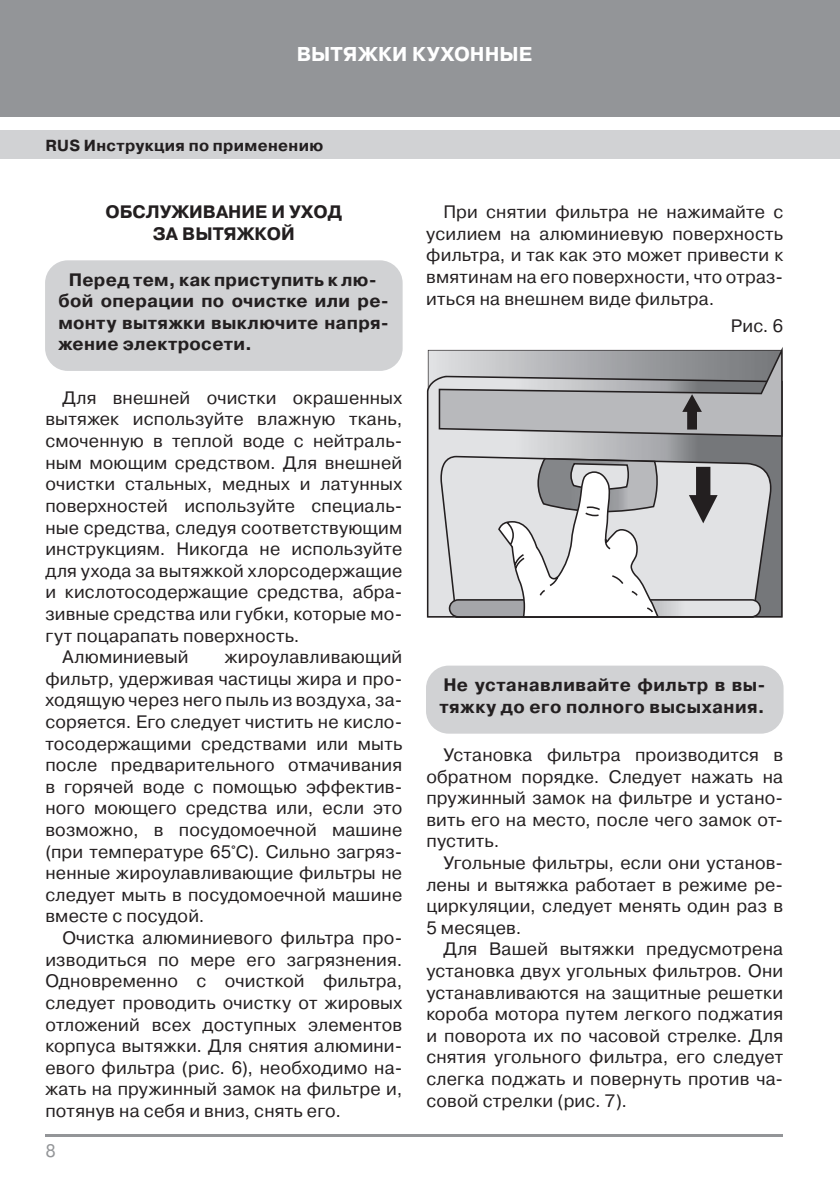
<style>
.page{position:relative;width:840px;height:1191px;background:#fff}
.page>*{position:absolute;margin:0;border:0;box-sizing:border-box;transform-origin:0 0}
.t1{font:700 20px "Pragmatica C";letter-spacing:.005em;color:#fff}
.t2{font:18px/21.6px "Pragmatica C";letter-spacing:.01em;color:#231f20;text-align:justify}
.t3{font:700 18px/21.6px "Pragmatica C";letter-spacing:.015em;color:#231f20}
.t4{font:18px "Pragmatica C";color:#939598}
.t5{font:700 16px "Pragmatica C";letter-spacing:.02em;color:#231f20}
</style>
<div class="page">
<div style="left:0;top:0;width:839px;height:116px;background:#939598"></div>
<div style="left:0;top:130px;width:839px;height:29px;background:#d1d2d4"></div>
<hr style="left:45px;top:1134px;width:737px;height:2px;background:#939598">
<div style="left:45px;top:260px;width:357px;height:111px;background:#d1d2d4;border-radius:23px"></div>
<svg style="left:426px;top:376px;width:356px;height:241px;background:#aeb0b2"></svg>
<svg style="left:440px;top:456px;width:331px;height:161px;background:#a4a5a7"></svg>
<svg style="left:438px;top:348px;width:344px;height:89px;background:#a8a9ac"></svg>
<svg style="left:448px;top:458px;width:312px;height:159px"></svg>
<div style="left:426px;top:665px;width:357px;height:68px;background:#d1d2d4;border-radius:23px"></div>
<p class="t1" style="left:296px;top:43px;width:237px">ВЫТЯЖКИ КУХОННЫЕ</p>
<p class="t5" style="left:45px;top:136px;width:279px">RUS Инструкция по применению</p>
<p class="t3" style="left:105px;top:201px;width:238px;text-align:center">ОБСЛУЖИВАНИЕ И УХОД<br>ЗА ВЫТЯЖКОЙ</p>
<p class="t3" style="left:58px;top:269px;width:332px;text-indent:10px">Перед тем, как приступить к лю&shy;бой операции по очистке или ре&shy;монту вытяжки выключите напря&shy;жение электросети.</p>
<p class="t2" style="left:62px;top:387px;width:341px">Для внешней очистки окрашенных</p>
<p class="t2" style="left:45px;top:408px;width:358px">вытяжек используйте влажную ткань,</p>
<p class="t2" style="left:45px;top:430px;width:358px">смоченную в теплой воде с нейтраль-</p>
<p class="t2" style="left:45px;top:452px;width:358px">ным моющим средством. Для внешней</p>
<p class="t2" style="left:45px;top:473px;width:358px">очистки стальных, медных и латунных</p>
<p class="t2" style="left:45px;top:495px;width:358px">поверхностей используйте специаль-</p>
<p class="t2" style="left:45px;top:516px;width:358px">ные средства, следуя соответствующим</p>
<p class="t2" style="left:45px;top:538px;width:358px">инструкциям. Никогда не используйте</p>
<p class="t2" style="left:45px;top:560px;width:358px">для ухода за вытяжкой хлорсодержащие</p>
<p class="t2" style="left:45px;top:581px;width:358px">и кислотосодержащие средства, абра-</p>
<p class="t2" style="left:45px;top:603px;width:358px">зивные средства или губки, которые мо-</p>
<p class="t2" style="left:45px;top:624px;width:255px">гут поцарапать поверхность.</p>
<p class="t2" style="left:62px;top:646px;width:128px">Алюминиевый</p>
<p class="t2" style="left:45px;top:646px;width:358px;text-indent:179px">жироулавливающий фильтр, удерживая частицы жира и про&shy;ходящую через него пыль из воздуха, за&shy;соряется. Его следует чистить не кисло&shy;тосодержащими средствами или мыть после предварительного отмачивания в горячей воде с помощью эффектив&shy;ного моющего средства или, если это возможно, в посудомоечной машине (при температуре 65°С). Сильно загряз&shy;ненные жироулавливающие фильтры не следует мыть в посудомоечной машине вместе с посудой.</p>
<p class="t2" style="left:45px;top:927px;width:358px;text-indent:17px">Очистка алюминиевого фильтра про&shy;изводиться по мере его загрязнения.<br>Одновременно с очисткой фильтра, следует проводить очистку от жировых отложений всех доступных элементов корпуса вытяжки. Для снятия алюмини&shy;евого фильтра (рис. 6), необходимо на&shy;жать на пружинный замок на фильтре и, потянув на себя и вниз, снять его.</p>
<p class="t4" style="left:45px;top:1140px;width:12px">8</p>
<p class="t2" style="left:426px;top:201px;width:358px;text-indent:17px">При снятии фильтра не нажимайте с усилием на алюминиевую поверхность фильтра, и так как это может привести к вмятинам на его поверхности, что отраз&shy;иться на внешнем виде фильтра.</p>
<p class="t2" style="left:730px;top:315px;width:54px">Рис. 6</p>
<p class="t3" style="left:439px;top:674px;width:327px">Не устанавливайте фильтр в вы&shy;тяжку до его полного высыхания.</p>
<p class="t2" style="left:426px;top:744px;width:358px;text-indent:17px">Установка фильтра производится в обратном порядке. Следует нажать на пружинный замок на фильтре и устано&shy;вить его на место, после чего замок от&shy;пустить.</p>
<p class="t2" style="left:426px;top:852px;width:358px;text-indent:17px">Угольные фильтры, если они установ&shy;лены и вытяжка работает в режиме ре&shy;циркуляции, следует менять один раз в 5 месяцев.</p>
<p class="t2" style="left:426px;top:938px;width:358px;text-indent:17px">Для Вашей вытяжки предусмотрена установка двух угольных фильтров. Они устанавливаются на защитные решетки короба мотора путем легкого поджатия и поворота их по часовой стрелке. Для снятия угольного фильтра, его следует слегка поджать и повернуть против ча&shy;совой стрелки (рис. 7).</p>
</div>
